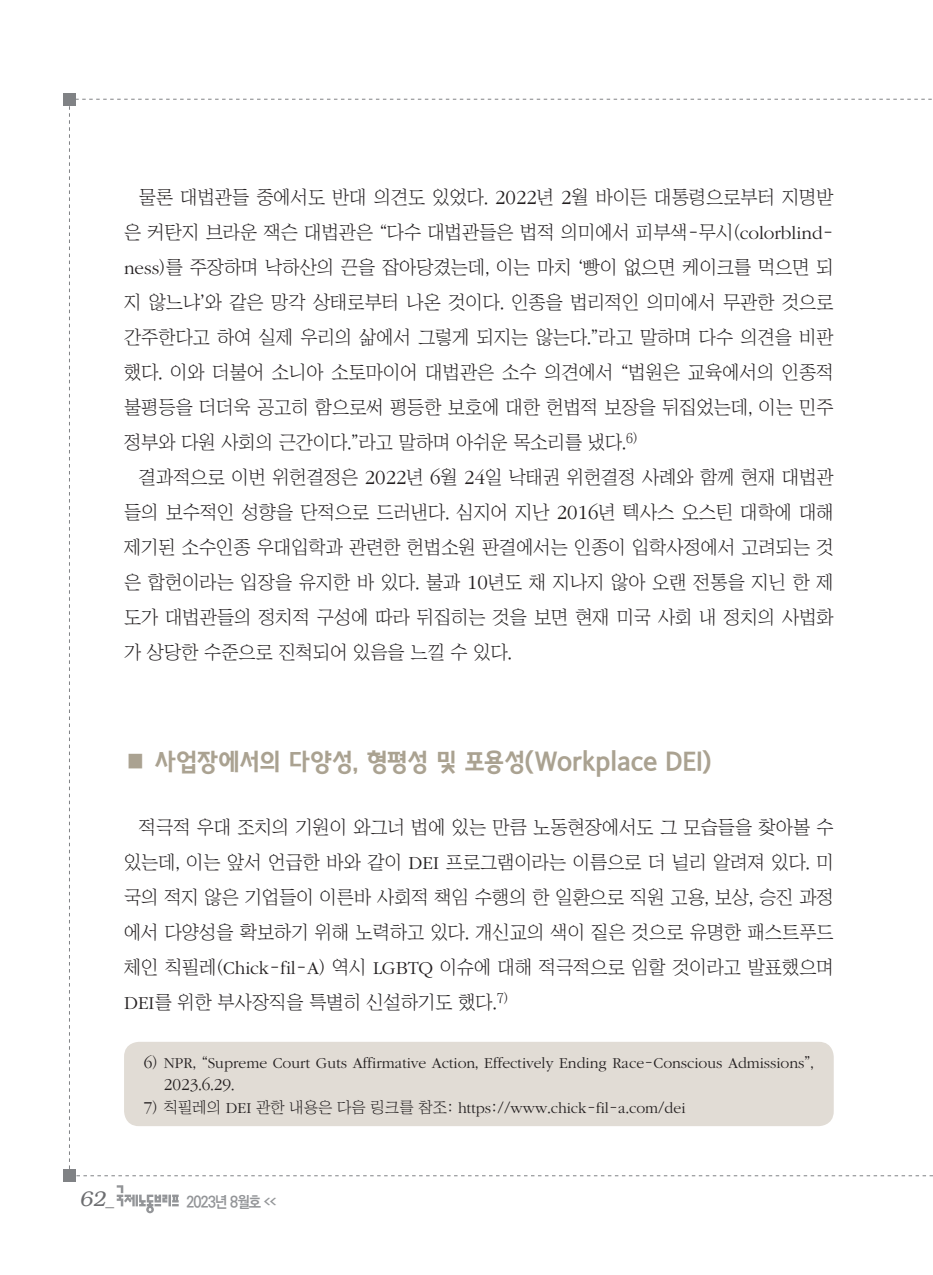
<style>
.page{position:relative;width:933px;height:1275px;background:#fff}
.page>*{position:absolute;margin:0;border:0;box-sizing:border-box;transform-origin:0 0}
.서론{font:24.5px "KBI Zfor SM Esgo H";letter-spacing:-.015em;color:#aaa291}
.t1{font:italic 300 21px "Bookman";color:#6c6d70}
.본문{font:18.9px/35px "Chosunilbo NM";color:#231f20;text-align:justify}
.각주{font:300 17.32px "ITC Garamond Std";color:#231f20}
.각주-2{font:300 15.75px "ITC Garamond Std";color:#231f20}
.각주-3{font:15.75px "Chosunilbo NM";color:#231f20}
.t2{font:700 15.75px "Ko Pub Dotum";letter-spacing:-.055em;color:#939598;scale:.9 1}
.s1{font-family:"ITC Garamond Std";font-weight:300;font-size:20.82px}
.s2{font-family:"ITC Garamond Std";font-weight:300}
.s3{font-size:17.32px}
.s4{font-family:"Chosunilbo NM";font-weight:400}
.s5{font-family:"Chosunilbo NM";font-weight:400;font-size:15.75px}
.s6{font-family:"ITC Garamond Std";font-weight:300;font-size:17.32px}
.s7{font-family:"Helvetica";font-weight:400;font-style:normal;font-size:17.5px}
.s8{font-size:7.88px}
</style>
<div class="page">
<div style="left:64px;top:1170px;width:12px;height:12px;background:#808285"></div>
<div style="left:64px;top:93px;width:12px;height:12px;background:#808285"></div>
<svg style="left:117px;top:1185px;width:62px;height:28px"></svg>
<div style="left:124px;top:1042px;width:709px;height:84px;background:#e1dcd5;border-radius:15px"></div>
<p class="본문" style="left:124px;top:179px;width:711px;text-indent:15px">물론 대법관들 중에서도 반대 의견도 있었다. <span class="s1">2022</span>년 <span class="s1">2</span>월 바이든 대통령으로부터 지명받 은 커탄지 브라운 잭슨 대법관은 “다수 대법관들은 법적 의미에서 피부색-무시(<span class="s2">colorblind&shy;ness</span>)를 주장하며 낙하산의 끈을 잡아당겼는데, 이는 마치 ‘빵이 없으면 케이크를 먹으면 되 지 않느냐’와 같은 망각 상태로부터 나온 것이다. 인종을 법리적인 의미에서 무관한 것으로 간주한다고 하여 실제 우리의 삶에서 그렇게 되지는 않는다.”라고 말하며 다수 의견을 비판 했다. 이와 더불어 소니아 소토마이어 대법관은 소수 의견에서 “법원은 교육에서의 인종적 불평등을 더더욱 공고히 함으로써 평등한 보호에 대한 헌법적 보장을 뒤집었는데, 이는 민주 정부와 다원 사회의 근간이다.”라고 말하며 아쉬운 목소리를 냈다.<sup>6)</sup></p>
<p class="본문" style="left:124px;top:459px;width:711px;text-indent:15px">결과적으로 이번 위헌결정은 <span class="s1">2022</span>년 <span class="s1">6</span>월 <span class="s1">24</span>일 낙태권 위헌결정 사례와 함께 현재 대법관 들의 보수적인 성향을 단적으로 드러낸다. 심지어 지난 <span class="s1">2016</span>년 텍사스 오스틴 대학에 대해 제기된 소수인종 우대입학과 관련한 헌법소원 판결에서는 인종이 입학사정에서 고려되는 것 은 합헌이라는 입장을 유지한 바 있다. 불과 <span class="s1">10</span>년도 채 지나지 않아 오랜 전통을 지닌 한 제 도가 대법관들의 정치적 구성에 따라 뒤집히는 것을 보면 현재 미국 사회 내 정치의 사법화 가 상당한 수준으로 진척되어 있음을 느낄 수 있다.</p>
<p class="서론" style="left:124px;top:747px;width:589px">■ 사업장에서의 다양성, 형평성 및 포용성(Workplace DEI)</p>
<p class="본문" style="left:124px;top:809px;width:711px;text-indent:15px">적극적 우대 조치의 기원이 와그너 법에 있는 만큼 노동현장에서도 그 모습들을 찾아볼 수 있는데, 이는 앞서 언급한 바와 같이 <span class="s2">DEI</span> 프로그램이라는 이름으로 더 널리 알려져 있다. 미 국의 적지 않은 기업들이 이른바 사회적 책임 수행의 한 일환으로 직원 고용, 보상, 승진 과정 에서 다양성을 확보하기 위해 노력하고 있다. 개신교의 색이 짙은 것으로 유명한 패스트푸드 체인 칙필레(<span class="s2">Chick</span>-<span class="s2">fil</span>-<span class="s2">A</span>) 역시 <span class="s2">LGBTQ</span> 이슈에 대해 적극적으로 임할 것이라고 발표했으며 <span class="s2">DEI</span>를 위한 부사장직을 특별히 신설하기도 했다.<sup>7)</sup></p>
<p class="각주-2" style="left:144px;top:1054px;width:671px"><span class="s3">6</span><span class="s4">)</span> NPR<span class="s4">, “</span>Supreme Court Guts Affirmative Action<span class="s4">,</span> Effectively Ending Race<span class="s4">-</span>Conscious Admissions<span class="s4">”,</span></p>
<p class="각주" style="left:164px;top:1075px;width:72px">2023<span class="s5">.</span>6<span class="s5">.</span>29<span class="s5">.</span></p>
<p class="각주-3" style="left:144px;top:1099px;width:543px"><span class="s6">7</span>) 칙필레의 <span class="s2">DEI</span> 관한 내용은 다음 링크를 참조: <span class="s2">https</span>://<span class="s2">www</span>.<span class="s2">chick</span>-<span class="s2">fil</span>-<span class="s2">a</span>.<span class="s2">com</span>/<span class="s2">dei</span></p>
<p class="t1" style="left:79px;top:1187px;width:36px">62<span class="s7">_</span></p>
<p class="t2" style="left:186px;top:1194px;width:101px">2023년 8월호 <span class="s8">&lt;&lt;</span></p>
</div>
